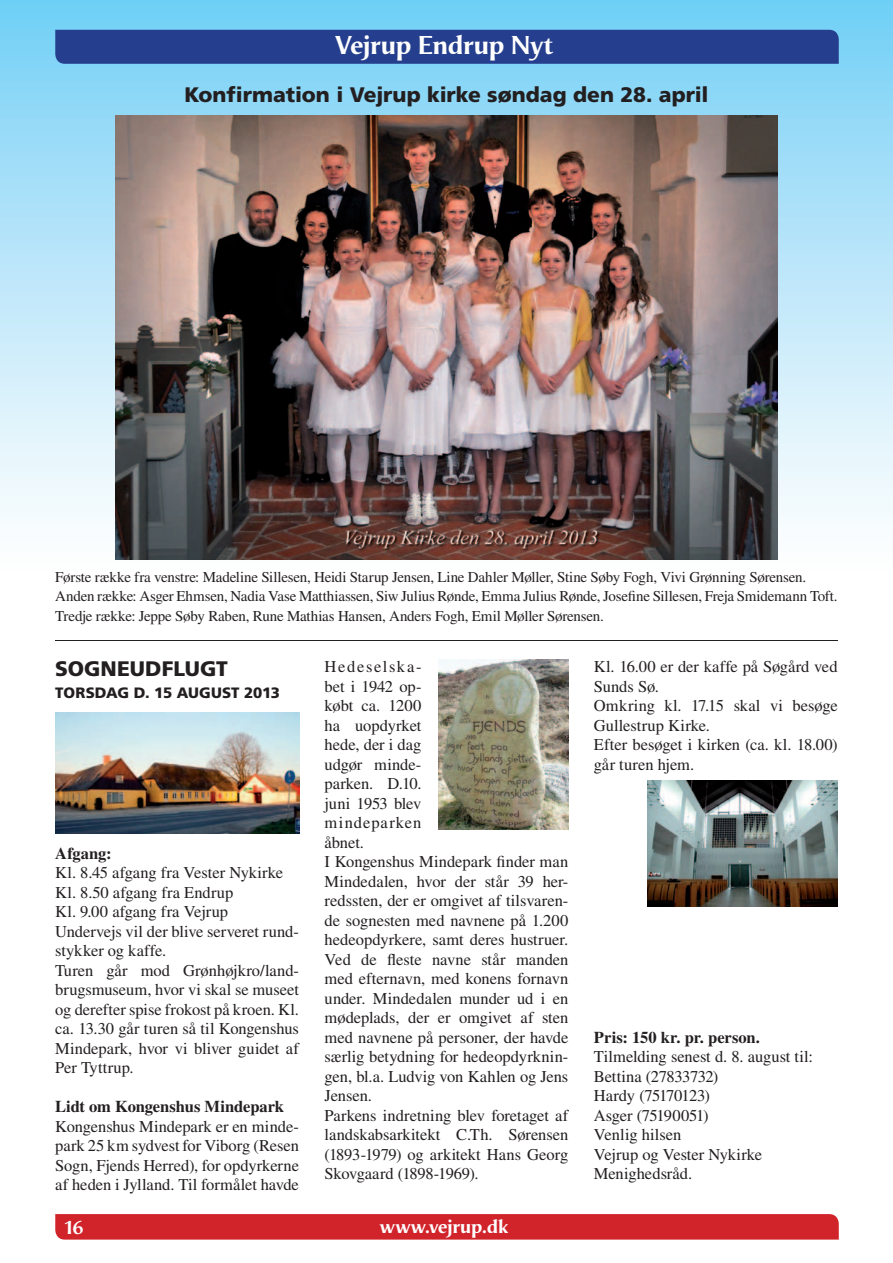
<style>
.page{position:relative;width:893px;height:1263px;background:#fff}
.page>*{position:absolute;margin:0;border:0;box-sizing:border-box;transform-origin:0 0}
.t1{font:700 27px "Odense";letter-spacing:-.015em;color:#fff}
.t2{font:900 21px "Frutiger LT";color:#231f20}
.t3{font:700 19.5px "Odense";letter-spacing:-.015em;color:#fff}
.t4{font:16.5px/19.5px "Times LT";letter-spacing:-.005em;color:#231f20}
.t5{font:700 16.5px "Times LT";letter-spacing:-.005em;color:#231f20}
.t6{font:15px/19.5px "Times LT";letter-spacing:-.015em;color:#231f20}
.t7{font:900 15px "Frutiger LT";color:#231f20}
</style>
<div class="page">
<div style="left:0;top:0;width:893px;height:621px;background:linear-gradient(to bottom,#77d0f6,#fff)"></div>
<img style="left:116px;top:115px;width:661px;height:445px">
<img style="left:55px;top:712px;width:244px;height:121px">
<img style="left:438px;top:659px;width:130px;height:171px">
<img style="left:648px;top:780px;width:190px;height:127px">
<hr style="left:55px;top:640px;width:783px;height:1px;background:#231f20">
<div style="left:55px;top:30px;width:784px;height:34px;background:#253f8e"></div>
<div style="left:55px;top:1214px;width:784px;height:25px;background:#d1232a"></div>
<h1 class="t1" style="left:335px;top:30px;width:219px">Vejrup Endrup Nyt</h1>
<p class="t2" style="left:184px;top:82px;width:526px">Konfirmation i Vejrup kirke søndag den 28. april</p>
<p class="t6" style="left:55px;top:567px;width:784px">Første række fra venstre: Madeline Sillesen, Heidi Starup Jensen, Line Dahler Møller, Stine Søby Fogh, Vivi Grønning Sørensen.<br>Anden række: Asger Ehmsen, Nadia Vase Matthiassen, Siw Julius Rønde, Emma Julius Rønde, Josefine Sillesen, Freja Smidemann Toft.<br>Tredje række: Jeppe Søby Raben, Rune Mathias Hansen, Anders Fogh, Emil Møller Sørensen.</p>
<p class="t2" style="left:55px;top:656px;width:174px">SOGNEUDFLUGT</p>
<p class="t7" style="left:55px;top:684px;width:226px">TORSDAG D. 15 AUGUST 2013</p>
<p class="t5" style="left:55px;top:843px;width:58px">Afgang:</p>
<p class="t4" style="left:55px;top:862px;width:245px">Kl. 8.45 afgang fra Vester Nykirke<br>Kl. 8.50 afgang fra Endrup<br>Kl. 9.00 afgang fra Vejrup<br>Undervejs vil der blive serveret rund&shy;stykker og kaffe.<br>Turen går mod Grønhøjkro/land&shy;brugsmuseum, hvor vi skal se museet og derefter spise frokost på kroen. Kl. ca. 13.30 går turen så til Kongenshus<br>Mindepark, hvor vi bliver guidet af<br>Per Tyttrup.</p>
<p class="t5" style="left:55px;top:1097px;width:230px">Lidt om Kongenshus Mindepark</p>
<p class="t4" style="left:55px;top:1116px;width:245px;text-align:justify">Kongenshus Mindepark er en minde&shy;park 25 km sydvest for Viborg (Resen Sogn, Fjends Herred), for opdyrkerne af heden i Jylland. Til formålet havde</p>
<p class="t4" style="left:325px;top:657px;width:245px">Hedeselska-<br>bet i 1942 op-<br>købt ca. 1200<br>ha uopdyrket<br>hede, der i dag<br>udgør minde-<br>parken. D.10.<br>juni 1953 blev<br>mindeparken<br>åbnet.<br>I Kongenshus Mindepark finder man<br>Mindedalen, hvor der står 39 her&shy;redssten, der er omgivet af tilsvaren&shy;de sognesten med navnene på 1.200 hedeopdyrkere, samt deres hustruer.<br>Ved de fleste navne står manden med efternavn, med konens fornavn under. Mindedalen munder ud i en mødeplads, der er omgivet af sten med navnene på personer, der havde særlig betydning for hedeopdyrknin&shy;gen, bl.a. Ludvig von Kahlen og Jens<br>Jensen.<br>Parkens indretning blev foretaget af landskabsarkitekt C.Th. Sørensen (1893-1979) og arkitekt Hans Georg<br>Skovgaard (1898-1969).</p>
<p class="t4" style="left:594px;top:657px;width:245px">Kl. 16.00 er der kaffe på Søgård ved<br>Sunds Sø.<br>Omkring kl. 17.15 skal vi besøge<br>Gullestrup Kirke.<br>Efter besøget i kirken (ca. kl. 18.00) går turen hjem.</p>
<p class="t5" style="left:594px;top:1027px;width:168px">Pris: 150 kr. pr. person.</p>
<p class="t4" style="left:594px;top:1047px;width:221px">Tilmelding senest d. 8. august til:<br>Bettina (27833732)<br>Hardy (75170123)<br>Asger (75190051)<br>Ven lig hilsen<br>Vejrup og Vester Nykirke<br>Menighedsråd.</p>
<p class="t3" style="left:63px;top:1216px;width:22px">16</p>
<p class="t3" style="left:380px;top:1215px;width:130px">www.vejrup.dk</p>
</div>
